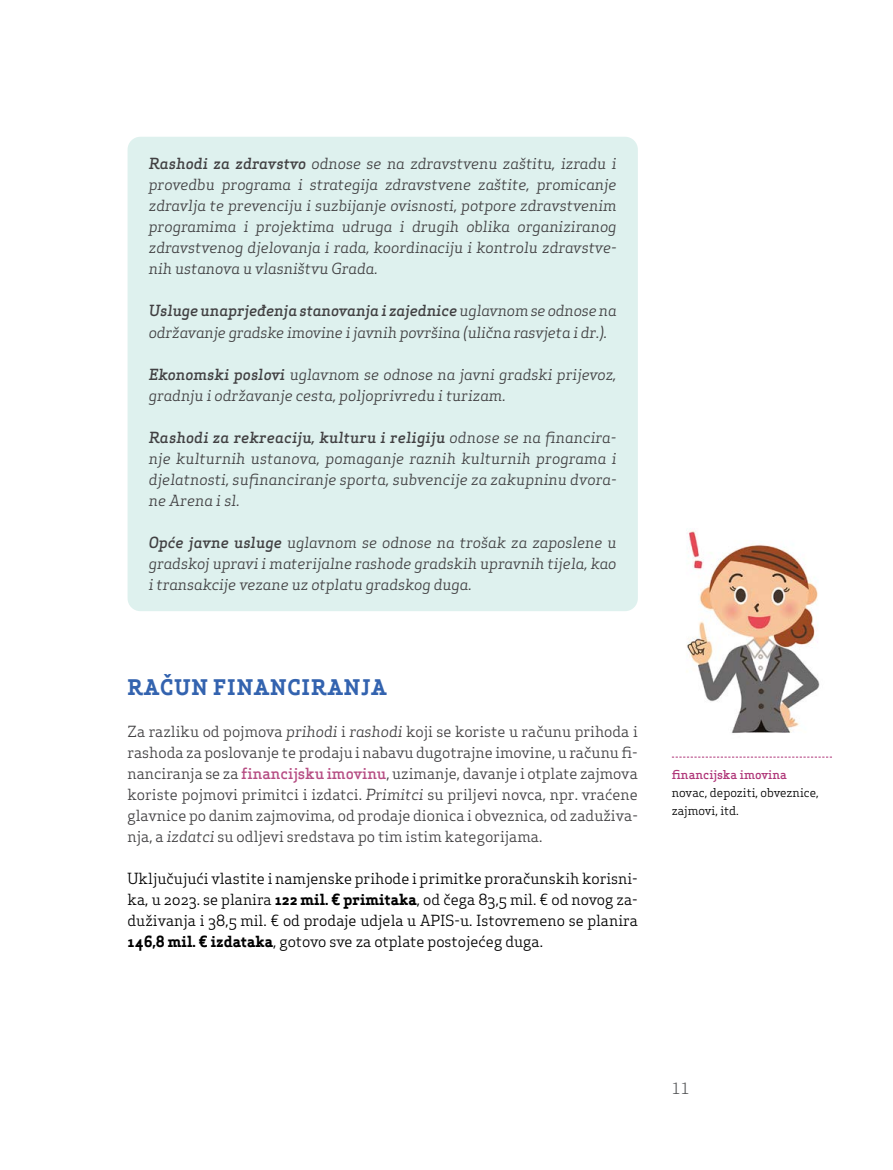
<style>
.page{position:relative;width:893px;height:1170px;background:#fff}
.page>*{position:absolute;margin:0;border:0;box-sizing:border-box;transform-origin:0 0}
.t1{font:700 21px "Apex Serif";letter-spacing:.05em;color:#3363af}
.t2{font:italic 15px/21px "Apex Serif";color:#414042;text-align:justify}
.t3{font:15px/21px "Apex Serif";color:#414042;text-align:justify}
.t4{font:15px/21px "Apex Serif";color:#000;text-align:justify}
.t5{font:15px "Apex Serif";color:#58595b}
.t6{font:12px/18px "Apex Serif";color:#000}
.t7{font:500 12px "Apex Serif";color:#b03779}
.s1{font-weight:500}
.s2{font-style:italic}
.s3{font-weight:500;color:#b64d83}
.s4{font-weight:700}
</style>
<div class="page">
<img style="left:686px;top:530px;width:134px;height:203px">
<div style="left:128px;top:137px;width:510px;height:474px;background:#def1ee;border-radius:13px"></div>
<svg style="left:672px;top:756px;width:160px;height:1px"></svg>
<p class="t2" style="left:149px;top:153px;width:469px"><span class="s1">Rashodi za zdravstvo</span> odnose se na zdravstvenu zaštitu, izradu i provedbu programa i strategija zdravstvene zaštite, promicanje zdravlja te prevenciju i suzbijanje ovisnosti, potpore zdravstvenim programima i projektima udruga i drugih oblika organiziranog zdravstvenog djelovanja i rada, koordinaciju i kontrolu zdravstve&shy;nih ustanova u vlasništvu Grada.</p>
<p class="t2" style="left:149px;top:300px;width:469px"><span class="s1">Usluge unaprjeđenja stanovanja i zajednice</span> uglavnom se odnose na održavanje gradske imovine i javnih površina (ulična rasvjeta i dr.).</p>
<p class="t2" style="left:149px;top:363px;width:469px"><span class="s1">Ekonomski poslovi</span> uglavnom se odnose na javni gradski prijevoz, gradnju i održavanje cesta, poljoprivredu i turizam.</p>
<p class="t2" style="left:149px;top:426px;width:469px"><span class="s1">Rashodi za rekreaciju, kulturu i religiju</span> odnose se na financira&shy;nje kulturnih ustanova, pomaganje raznih kulturnih programa i djelatnosti, sufinanciranje sporta, subvencije za zakupninu dvora&shy;ne Arena i sl.</p>
<p class="t2" style="left:149px;top:531px;width:469px"><span class="s1">Opće javne usluge</span> uglavnom se odnose na trošak za zaposlene u gradskoj upravi i materijalne rashode gradskih upravnih tijela, kao i transakcije vezane uz otplatu gradskog duga.</p>
<h1 class="t1" style="left:128px;top:673px;width:261px">RAČUN FINANCIRANJA</h1>
<p class="t3" style="left:128px;top:720px;width:512px">Za razliku od pojmova <span class="s2">prihodi</span> i <span class="s2">rashodi</span> koji se koriste u računu prihoda i rashoda za poslovanje te prodaju i nabavu dugotrajne imovine, u računu fi&shy;nanciranja se za <span class="s3">financijsku imovinu</span>, uzimanje, davanje i otplate zajmova koriste pojmovi primitci i izdatci. <span class="s2">Primitci</span> su priljevi novca, npr. vraćene glavnice po danim zajmovima, od prodaje dionica i obveznica, od zaduživa&shy;nja, a <span class="s2">izdatci</span> su odljevi sredstava po tim istim kategorijama.</p>
<p class="t4" style="left:128px;top:867px;width:512px">Uključujući vlastite i namjenske prihode i primitke proračunskih korisni&shy;ka, u 2023. se planira <span class="s4">122 mil. € primitaka</span>, od čega 83,5 mil. € od novog za&shy;duživanja i 38,5 mil. € od prodaje udjela u APIS-u. Istovremeno se planira <span class="s4">146,8 mil. € izdataka</span>, gotovo sve za otplate postojećeg duga.</p>
<p class="t7" style="left:672px;top:766px;width:116px">financijska imovina</p>
<p class="t6" style="left:672px;top:783px;width:149px">novac, depoziti, obveznice, zajmovi, itd.</p>
<p class="t5" style="left:672px;top:1078px;width:19px">11</p>
</div>
